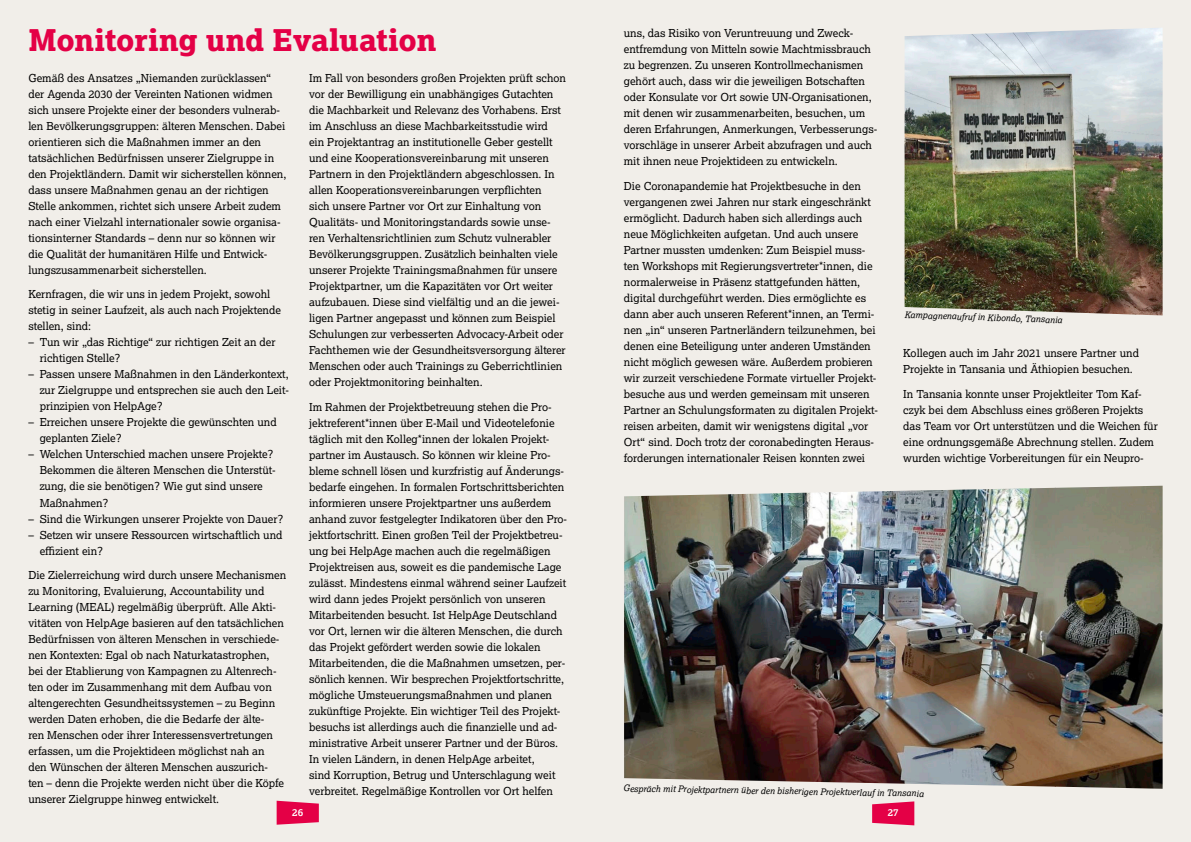
<style>
.page{position:relative;width:1191px;height:842px;background:#fff}
.page>*{position:absolute;margin:0;border:0;box-sizing:border-box;transform-origin:0 0}
.t1{font:30px "Lexia X Bold";letter-spacing:-.01em;color:#e40046}
.t2{font:11px/16px "Lexia";color:#000}
.t3{font:700 10px "Lexia";color:#fff}
.t4{font:italic 9px "Lexia";color:#000}
</style>
<div class="page">
<div style="left:595px;top:0;width:596px;height:842px;background:#f1eee9"></div>
<div style="left:0;top:0;width:595px;height:842px;background:#f1eee9"></div>
<img style="left:624px;top:488px;width:430px;height:299px">
<img style="left:1054px;top:486px;width:108px;height:303px">
<img style="left:904px;top:28px;width:258px;height:287px">
<svg style="left:277px;top:801px;width:42px;height:24px"></svg>
<svg style="left:872px;top:801px;width:42px;height:24px"></svg>
<h1 class="t1" style="left:28px;top:21px;width:409px">Monitoring und Evaluation</h1>
<p class="t2" style="left:28px;top:70px;width:259px">Gemäß des Ansatzes „Niemanden zurücklassen“ der Agenda 2030 der Vereinten Nationen widmen sich unsere Projekte einer der besonders vulnerab&shy;len Bevölkerungsgruppen: älteren Menschen. Dabei orientieren sich die Maßnahmen immer an den tatsächlichen Bedürfnissen unserer Zielgruppe in den Projektländern. Damit wir sicherstellen können, dass unsere Maßnahmen genau an der richtigen Stelle ankommen, richtet sich unsere Arbeit zudem nach einer Vielzahl internationaler sowie organisa&shy;tionsinterner Standards – denn nur so können wir die Qualität der humanitären Hilfe und Entwick&shy;lungszusammenarbeit sicherstellen.</p>
<p class="t2" style="left:28px;top:286px;width:254px">Kernfragen, die wir uns in jedem Projekt, sowohl stetig in seiner Laufzeit, als auch nach Projektende stellen, sind:</p>
<p class="t2" style="left:40px;top:334px;width:237px;text-indent:-11px">– Tun wir „das Richtige“ zur richtigen Zeit an der richtigen Stelle?</p>
<p class="t2" style="left:40px;top:366px;width:251px;text-align:justify;text-indent:-11px">– Passen unsere Maßnahmen in den Länderkontext, zur Zielgruppe und entsprechen sie auch den Leit&shy;prinzipien von HelpAge?</p>
<p class="t2" style="left:40px;top:414px;width:238px;text-indent:-11px">– Erreichen unsere Projekte die gewünschten und geplanten Ziele?</p>
<p class="t2" style="left:40px;top:446px;width:237px;text-indent:-11px">– Welchen Unterschied machen unsere Projekte?<br>Bekommen die älteren Menschen die Unterstüt&shy;zung, die sie benötigen? Wie gut sind unsere Maßnahmen?</p>
<p class="t2" style="left:28px;top:510px;width:257px">– Sind die Wirkungen unserer Projekte von Dauer?</p>
<p class="t2" style="left:40px;top:526px;width:244px;text-indent:-11px">– Setzen wir unsere Ressourcen wirtschaftlich und effizient ein?</p>
<p class="t2" style="left:28px;top:567px;width:259px">Die Zielerreichung wird durch unsere Mechanismen zu Monitoring, Evaluierung, Accountability und Learning (MEAL) regelmäßig überprüft. Alle Akti&shy;vitäten von HelpAge basieren auf den tatsächlichen Bedürfnissen von älteren Menschen in verschiede&shy;nen Kontexten: Egal ob nach Naturkatastrophen, bei der Etablierung von Kampagnen zu Altenrech&shy;ten oder im Zusammenhang mit dem Aufbau von altengerechten Gesundheitssystemen – zu Beginn werden Daten erhoben, die die Bedarfe der älte-<br>ren Menschen oder ihrer Interessensvertretungen erfassen, um die Projektideen möglichst nah an<br>den Wünschen der älteren Menschen auszurich-<br>ten – denn die Projekte werden nicht über die Köpfe unserer Zielgruppe hinweg entwickelt.</p>
<p class="t2" style="left:309px;top:70px;width:258px">Im Fall von besonders großen Projekten prüft schon vor der Bewilligung ein unabhängiges Gutachten die Machbarkeit und Relevanz des Vorhabens. Erst im Anschluss an diese Machbarkeitsstudie wird<br>ein Projektantrag an institutionelle Geber gestellt und eine Kooperationsvereinbarung mit unseren Partnern in den Projektländern abgeschlossen. In allen Kooperationsvereinbarungen verpflichten<br>sich unsere Partner vor Ort zur Einhaltung von Qualitäts- und Monitoringstandards sowie unse&shy;ren Verhaltensrichtlinien zum Schutz vulnerabler Bevölkerungsgruppen. Zusätzlich beinhalten viele unserer Projekte Trainingsmaßnahmen für unsere Projektpartner, um die Kapazitäten vor Ort weiter aufzubauen. Diese sind vielfältig und an die jewei&shy;ligen Partner angepasst und können zum Beispiel Schulungen zur verbesserten Advocacy-Arbeit oder Fachthemen wie der Gesundheitsversorgung älterer Menschen oder auch Trainings zu Geberrichtlinien oder Projektmonitoring beinhalten.</p>
<p class="t2" style="left:309px;top:398px;width:259px">Im Rahmen der Projektbetreuung stehen die Pro&shy;jektreferent*innen über E-Mail und Videotelefonie täglich mit den Kolleg*innen der lokalen Projekt&shy;partner im Austausch. So können wir kleine Pro&shy;bleme schnell lösen und kurzfristig auf Änderungs&shy;bedarfe eingehen. In formalen Fortschrittsberichten informieren unsere Projektpartner uns außerdem anhand zuvor festgelegter Indikatoren über den Pro&shy;jektfortschritt. Einen großen Teil der Projektbetreu&shy;ung bei HelpAge machen auch die regelmäßigen Projektreisen aus, soweit es die pandemische Lage zulässt. Mindestens einmal während seiner Laufzeit wird dann jedes Projekt persönlich von unseren Mitarbeitenden besucht. Ist HelpAge Deutschland vor Ort, lernen wir die älteren Menschen, die durch das Projekt gefördert werden sowie die lokalen Mitarbeitenden, die die Maßnahmen umsetzen, per&shy;sönlich kennen. Wir besprechen Projektfortschritte, mögliche Umsteuerungsmaßnahmen und planen zukünftige Projekte. Ein wichtiger Teil des Projekt&shy;besuchs ist allerdings auch die finanzielle und ad&shy;ministrative Arbeit unserer Partner und der Büros.<br>In vielen Ländern, in denen HelpAge arbeitet,<br>sind Korruption, Betrug und Unterschlagung weit verbreitet. Regelmäßige Kontrollen vor Ort helfen</p>
<p class="t2" style="left:624px;top:25px;width:255px">uns, das Risiko von Veruntreuung und Zweck&shy;entfremdung von Mitteln sowie Machtmissbrauch zu begrenzen. Zu unseren Kontrollmechanismen gehört auch, dass wir die jeweiligen Botschaften oder Konsulate vor Ort sowie UN-Organisationen, mit denen wir zusammenarbeiten, besuchen, um deren Erfahrungen, Anmerkungen, Verbesserungs&shy;vorschläge in unserer Arbeit abzufragen und auch mit ihnen neue Projektideen zu entwickeln.</p>
<p class="t2" style="left:624px;top:177px;width:255px">Die Coronapandemie hat Projektbesuche in den vergangenen zwei Jahren nur stark eingeschränkt ermöglicht. Dadurch haben sich allerdings auch neue Möglichkeiten aufgetan. Und auch unsere Partner mussten umdenken: Zum Beispiel muss&shy;ten Workshops mit Regierungsvertreter*innen, die normalerweise in Präsenz stattgefunden hätten, digital durchgeführt werden. Dies ermöglichte es dann aber auch unseren Referent*innen, an Termi&shy;nen „in“ unseren Partnerländern teilzunehmen, bei denen eine Beteiligung unter anderen Umständen nicht möglich gewesen wäre. Außerdem probieren wir zurzeit verschiedene Formate virtueller Projekt&shy;besuche aus und werden gemeinsam mit unseren Partner an Schulungsformaten zu digitalen Projekt&shy;reisen arbeiten, damit wir wenigstens digital „vor Ort“ sind. Doch trotz der coronabedingten Heraus&shy;forderungen internationaler Reisen konnten zwei</p>
<p class="t4" style="left:905px;top:309px;width:159px;rotate:2deg">Kampagnenaufruf in Kibondo, Tansania</p>
<p class="t2" style="left:903px;top:345px;width:237px">Kollegen auch im Jahr 2021 unsere Partner und<br>Projekte in Tansania und Äthiopien besuchen.</p>
<p class="t2" style="left:903px;top:385px;width:256px">In Tansania konnte unser Projektleiter Tom Kaf&shy;czyk bei dem Abschluss eines größeren Projekts das Team vor Ort unterstützen und die Weichen für eine ordnungsgemäße Abrechnung stellen. Zudem wurden wichtige Vorbereitungen für ein Neupro-</p>
<p class="t4" style="left:623px;top:782px;width:302px;rotate:1deg">Gespräch mit Projektpartnern über den bisherigen Projektverlauf in Tansania</p>
<p class="t3" style="left:292px;top:806px;width:12px">26</p>
<p class="t3" style="left:887px;top:806px;width:12px">27</p>
</div>
